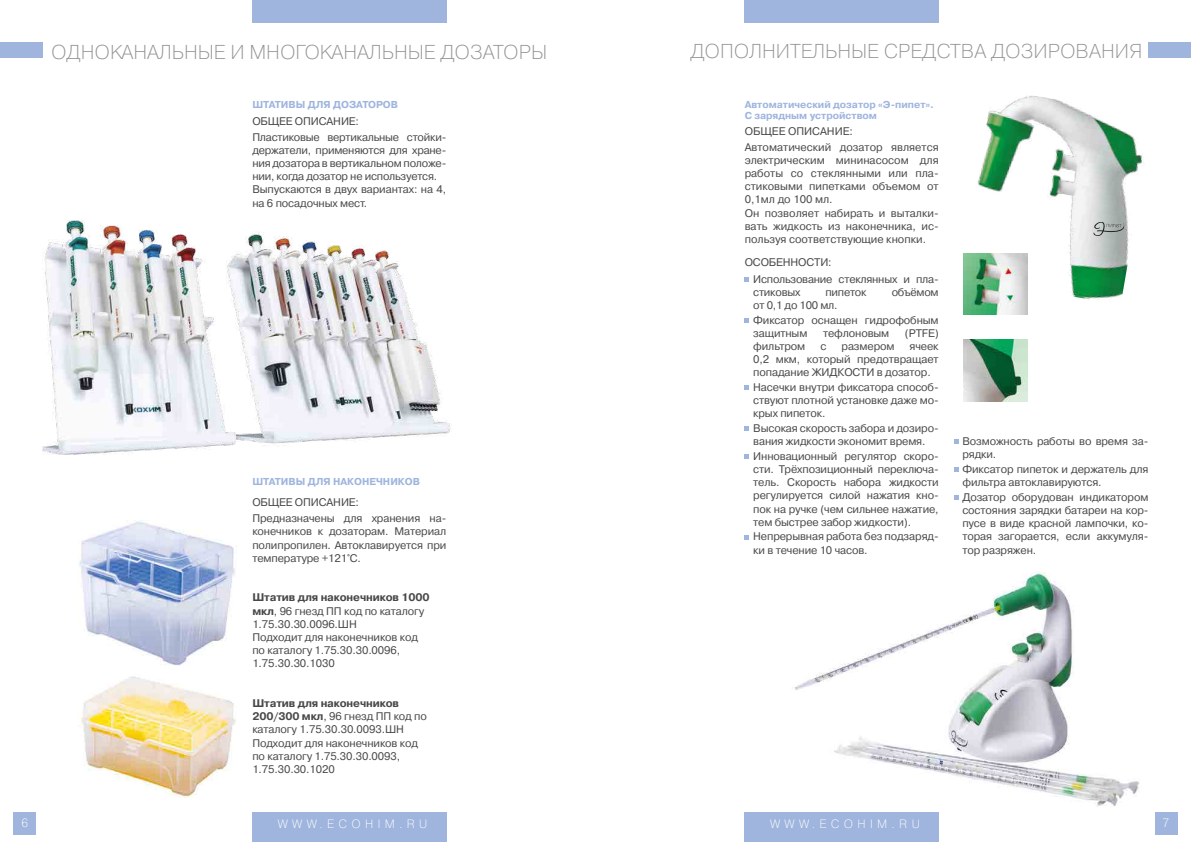
<style>
.page{position:relative;width:1191px;height:842px;background:#fff}
.page>*{position:absolute;margin:0;border:0;box-sizing:border-box;transform-origin:0 0}
.t1{font:20px "Pragmatica Light C";color:#919291}
.t2{font:12px "Pragmatica Light C";letter-spacing:.36em;color:#fff}
.t3{font:11px/13.2px "Pragmatica C";letter-spacing:-.01em;color:#484847}
.t4{font:700 10px/11px "Pragmatica C";color:#9fb5de}
.s1{font-weight:700}
</style>
<div class="page">
<div style="left:744px;top:0;width:195px;height:23px;background:#9fb5de"></div>
<div style="left:744px;top:812px;width:195px;height:30px;background:#9fb5de"></div>
<div style="left:252px;top:0;width:194px;height:23px;background:#9fb5de"></div>
<div style="left:252px;top:812px;width:194px;height:30px;background:#9fb5de"></div>
<div style="left:14px;top:812px;width:22px;height:22px;background:#9fb5de"></div>
<div style="left:1154px;top:812px;width:23px;height:22px;background:#9fb5de"></div>
<img style="left:235px;top:232px;width:216px;height:214px">
<img style="left:795px;top:572px;width:345px;height:235px">
<hr style="left:252px;top:444px;width:194px;height:1px;background:#fff">
<div style="left:0;top:43px;width:43px;height:15px;background:#9fb5de"></div>
<div style="left:1148px;top:43px;width:43px;height:15px;background:#9fb5de"></div>
<img style="left:977px;top:96px;width:167px;height:209px">
<img style="left:963px;top:253px;width:64px;height:62px">
<img style="left:963px;top:340px;width:64px;height:61px">
<svg style="left:1093px;top:222px;width:31px;height:14px"></svg>
<svg style="left:744px;top:277px;width:5px;height:4px"></svg>
<svg style="left:744px;top:318px;width:5px;height:5px"></svg>
<svg style="left:744px;top:385px;width:5px;height:5px"></svg>
<svg style="left:744px;top:426px;width:5px;height:5px"></svg>
<svg style="left:744px;top:454px;width:5px;height:5px"></svg>
<svg style="left:744px;top:535px;width:5px;height:4px"></svg>
<img style="left:79px;top:521px;width:158px;height:144px">
<img style="left:81px;top:676px;width:155px;height:121px">
<svg style="left:954px;top:440px;width:4px;height:4px"></svg>
<svg style="left:954px;top:467px;width:4px;height:5px"></svg>
<svg style="left:954px;top:495px;width:4px;height:5px"></svg>
<img style="left:43px;top:221px;width:192px;height:234px">
<h1 class="t1" style="left:51px;top:41px;width:498px">ОДНОКАНАЛЬНЫЕ И МНОГОКАНАЛЬНЫЕ ДОЗАТОРЫ</h1>
<p class="t4" style="left:252px;top:99px;width:147px">ШТАТИВЫ ДЛЯ ДОЗАТОРОВ</p>
<p class="t3" style="left:252px;top:113px;width:195px;line-height:16px">Общее оп исание:<br>Пластиковые вертикальные стойки-</p>
<p class="t3" style="left:252px;top:144px;width:195px">держатели, применяются для хране&shy;ния дозатора в вертикальном положе&shy;нии, когда дозатор не используется.<br>Выпускаются в двух вариантах: на 4, на 6 посадочных мест.</p>
<p class="t4" style="left:252px;top:476px;width:169px">ШТАТИВЫ ДЛЯ НАКОНЕЧНИКОВ</p>
<p class="t3" style="left:252px;top:494px;width:195px;line-height:16px">Общее оп исание:<br>Предназначены для хранения на-</p>
<p class="t3" style="left:252px;top:525px;width:195px;text-align:justify">конечников к дозаторам. Материал полипропилен. Автоклавируется при температуре +121°C.</p>
<p class="t3" style="left:252px;top:591px;width:179px"><span class="s1">Штатив для наконечников 1000 мкл</span>, 96 гнезд ПП код по каталогу<br>1.75.30.30.0096.ШН<br>Подходит для наконечников код по каталогу 1.75.30.30.0096,<br>1.75.30.30.1030</p>
<p class="t3" style="left:252px;top:697px;width:176px"><span class="s1">Штатив для наконечников<br>200/300 мкл</span>, 96 гнезд ПП код по каталогу 1.75.30.30.0093.ШН<br>Подходит для наконечников код по каталогу 1.75.30.30.0093,<br>1.75.30.30.1020</p>
<h1 class="t1" style="left:690px;top:40px;width:450px">ДОПОЛНИТЕЛЬНЫЕ СРЕДСТВА ДОЗИРОВАНИЯ</h1>
<p class="t4" style="left:744px;top:99px;width:191px">Автоматический дозатор «Э-пипет».<br>С зарядным устройством</p>
<p class="t3" style="left:744px;top:123px;width:195px;line-height:16px">Общее оп исание:<br>Автоматический дозатор является</p>
<p class="t3" style="left:744px;top:153px;width:195px">электрическим мининасосом для работы со стеклянными или пла&shy;стиковыми пипетками объемом от<br>0,1мл до 100 мл.<br>Он позволяет набирать и выталки&shy;вать жидкость из наконечника, ис&shy;пользуя соответствующие кнопки.</p>
<p class="t3" style="left:753px;top:255px;width:187px;line-height:16px;text-indent:-9px">Особенности:<br>Использование стеклянных и пла-</p>
<p class="t3" style="left:753px;top:285px;width:49px">стиковых</p>
<p class="t3" style="left:825px;top:285px;width:43px">пипеток</p>
<p class="t3" style="left:891px;top:285px;width:48px">объёмом</p>
<p class="t3" style="left:753px;top:298px;width:187px;line-height:14.6px">от 0,1 до 100 мл.<br>Фиксатор оснащен гидрофобным</p>
<p class="t3" style="left:753px;top:326px;width:56px">защитным</p>
<p class="t3" style="left:823px;top:326px;width:68px">тефлоновым</p>
<p class="t3" style="left:905px;top:326px;width:35px">(PTFE)</p>
<p class="t3" style="left:753px;top:340px;width:54px">фильтром</p>
<p class="t3" style="left:820px;top:340px;width:8px">с</p>
<p class="t3" style="left:841px;top:340px;width:54px">размером</p>
<p class="t3" style="left:753px;top:340px;width:187px;text-align:justify;text-indent:156px">ячеек 0,2 мкм, который предотвращает попадание ЖИДКОСТИ</p>
<p class="t3" style="left:753px;top:365px;width:187px;line-height:14.6px;text-indent:124px">в дозатор.<br>Н асечки внутри фиксатора способ-</p>
<p class="t3" style="left:753px;top:394px;width:187px">ствуют плотной установке даже мо&shy;крых пипеток.</p>
<p class="t3" style="left:753px;top:422px;width:187px">Высокая скорость забора и дозиро&shy;вания жидкости экономит время.</p>
<p class="t3" style="left:753px;top:449px;width:187px;text-align:justify">И нновационный регулятор скоро&shy;сти. Трёхпозиционный переключа&shy;тель. Скорость набора жидкости регулируется силой нажатия кно&shy;пок на ручке (чем сильнее нажатие, тем быстрее забор жидкости).</p>
<p class="t3" style="left:753px;top:530px;width:187px">Н епрерывная работа без подзаряд&shy;ки в течение 10 часов.</p>
<p class="t3" style="left:962px;top:435px;width:188px">Возможность работы во время за&shy;рядки.</p>
<p class="t3" style="left:962px;top:463px;width:188px">Фиксатор пипеток и держатель для фильтра автоклавируются.</p>
<p class="t3" style="left:962px;top:490px;width:188px;text-align:justify">Дозатор оборудован индикатором состояния зарядки батареи на кор&shy;пусе в виде красной лампочки, ко&shy;торая загорается, если аккумуля&shy;тор разряжен.</p>
<p class="t2" style="left:22px;top:816px;width:8px">6</p>
<p class="t2" style="left:278px;top:817px;width:151px">WWW.ECOHIM.RU</p>
<p class="t2" style="left:770px;top:817px;width:151px">WWW.ECOHIM.RU</p>
<p class="t2" style="left:1162px;top:816px;width:8px">7</p>
</div>
